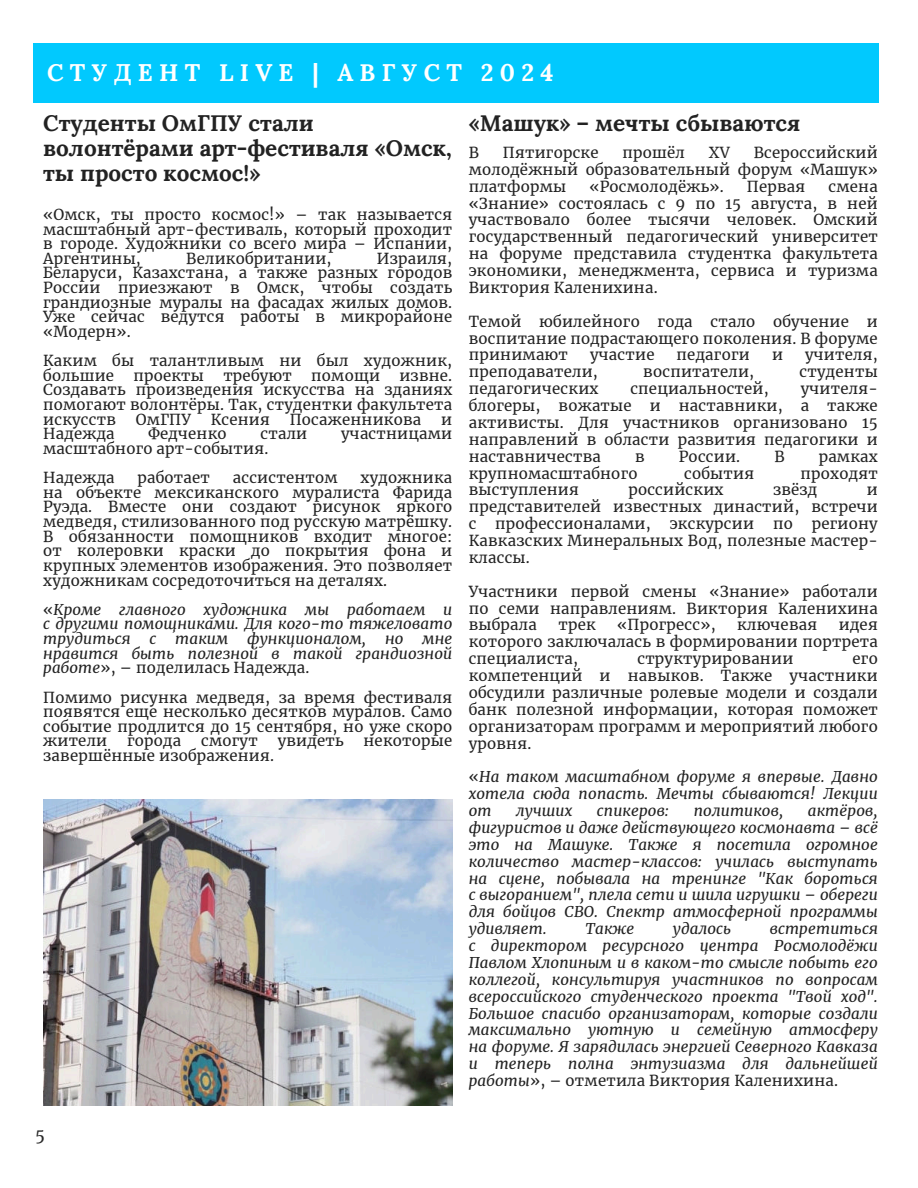
<style>
.page{position:relative;width:918px;height:1188px;background:#fff}
.page>*{position:absolute;margin:0;border:0;box-sizing:border-box;transform-origin:0 0}
.t1{font:700 24px "Lora";letter-spacing:.26em;color:#fff}
.t2{font:700 22.5px/24.8px "Lora";color:#222}
.t3{font:16.5px "Merriweather";color:#282828}
.t4{font:15px/16.8px "Merriweather";letter-spacing:.015em;color:#222;text-align:justify}
.t5{font:italic 15px/16.8px "Merriweather";letter-spacing:.015em;color:#222;text-align:justify}
.s1{font-style:normal}
</style>
<div class="page">
<div style="left:33px;top:43px;width:846px;height:59px;background:#01c9fe"></div>
<img style="left:43px;top:800px;width:410px;height:306px">
<h1 class="t1" style="left:47px;top:52px;width:508px">СТУДЕНТ LIVE | АВГУСТ 2024</h1>
<h2 class="t2" style="left:469px;top:109px;width:333px">«Машук» – мечты сбываются</h2>
<h2 class="t2" style="left:43px;top:109px;width:410px">Студенты ОмГПУ стали волонтёрами арт-фестиваля «Омск, ты просто космос!»</h2>
<p class="t4" style="left:469px;top:144px;width:411px;text-indent:285px">Всероссийский молодёжный образовательный форум «Машук» платформы</p>
<p class="t4" style="left:469px;top:144px;width:12px">В</p>
<p class="t4" style="left:503px;top:144px;width:97px">Пятигорске</p>
<p class="t4" style="left:623px;top:144px;width:64px">прошёл</p>
<p class="t4" style="left:709px;top:144px;width:22px">XV</p>
<p class="t4" style="left:589px;top:177px;width:136px">«Росмолодёжь».</p>
<p class="t4" style="left:747px;top:177px;width:60px">Первая</p>
<p class="t4" style="left:469px;top:177px;width:411px;text-indent:360px">смена «Знание» состоялась с 9 по 15 августа, в ней участвовало более тысячи человек. Омский государственный педагогический университет на форуме представила студентка факультета экономики, менеджмента, сервиса и туризма Виктория Каленихина.</p>
<p class="t4" style="left:469px;top:312px;width:411px">Темой юбилейного года стало обучение и воспитание подрастающего поколения. В форуме принимают</p>
<p class="t4" style="left:43px;top:207px;width:411px;line-height:14.7px">«Омск, ты просто космос!» – так называется масштабный арт-фестиваль, который проходит в городе. Художники со всего мира – Испании, Аргентины,</p>
<p class="t4" style="left:186px;top:249px;width:147px">Великобритании,</p>
<p class="t4" style="left:43px;top:251px;width:411px;line-height:14.7px;text-indent:334px">Израиля, Беларуси, Казахстана, а также разных городов России приезжают в Омск, чтобы создать грандиозные муралы на фасадах жилых домов.<br>Уже сейчас ведутся работы в микрорайоне «Модерн».</p>
<p class="t4" style="left:43px;top:353px;width:411px;line-height:14.7px">Каким бы талантливым ни был художник, большие</p>
<p class="t4" style="left:590px;top:346px;width:66px">участие</p>
<p class="t4" style="left:677px;top:346px;width:75px">педагоги</p>
<p class="t4" style="left:772px;top:346px;width:13px">и</p>
<p class="t4" style="left:805px;top:346px;width:74px">учителя,</p>
<p class="t4" style="left:469px;top:363px;width:131px">преподаватели,</p>
<p class="t4" style="left:643px;top:363px;width:113px">воспитатели,</p>
<p class="t4" style="left:800px;top:363px;width:80px">студенты</p>
<p class="t4" style="left:469px;top:380px;width:131px">педагогических</p>
<p class="t4" style="left:630px;top:380px;width:140px">специальностей,</p>
<p class="t4" style="left:133px;top:366px;width:72px">проекты</p>
<p class="t4" style="left:223px;top:366px;width:70px">требуют</p>
<p class="t4" style="left:311px;top:366px;width:70px">помощи</p>
<p class="t4" style="left:43px;top:368px;width:411px;line-height:14.7px;text-indent:356px">извне.<br>Создавать произведения искусства на зданиях помогают волонтёры. Так, студентки факультета искусств</p>
<p class="t4" style="left:469px;top:380px;width:411px;text-indent:332px">учителя&shy;блогеры, вожатые и наставники, а также активисты. Для участников организовано 15 направлений в области развития педагогики и наставничества</p>
<p class="t4" style="left:136px;top:410px;width:56px">ОмГПУ</p>
<p class="t4" style="left:211px;top:410px;width:61px">Ксения</p>
<p class="t4" style="left:290px;top:410px;width:133px">Посаженникова</p>
<p class="t4" style="left:441px;top:410px;width:13px">и</p>
<p class="t4" style="left:43px;top:425px;width:73px">Надежда</p>
<p class="t4" style="left:149px;top:425px;width:80px">Федченко</p>
<p class="t4" style="left:261px;top:425px;width:48px">стали</p>
<p class="t4" style="left:341px;top:425px;width:113px">участницами</p>
<p class="t4" style="left:43px;top:433px;width:227px;line-height:29.2px">масштабного арт-события.<br>Надежда</p>
<p class="t4" style="left:635px;top:447px;width:11px">в</p>
<p class="t4" style="left:679px;top:447px;width:63px">России.</p>
<p class="t4" style="left:774px;top:447px;width:12px">В</p>
<p class="t4" style="left:819px;top:447px;width:61px">рамках</p>
<p class="t4" style="left:469px;top:464px;width:170px">крупномасштабного</p>
<p class="t4" style="left:684px;top:464px;width:72px">события</p>
<p class="t4" style="left:801px;top:464px;width:79px">проходят</p>
<p class="t4" style="left:469px;top:481px;width:112px">выступления</p>
<p class="t4" style="left:628px;top:481px;width:97px">российских</p>
<p class="t4" style="left:773px;top:481px;width:46px">звёзд</p>
<p class="t4" style="left:138px;top:469px;width:74px">работает</p>
<p class="t4" style="left:233px;top:469px;width:106px">ассистентом</p>
<p class="t4" style="left:43px;top:470px;width:411px;line-height:14.7px;text-indent:317px">художника на объекте мексиканского муралиста Фарида Руэда. Вместе они создают рисунок яркого медведя, стилизованного под русскую матрёшку.<br>В обязанности помощников входит многое: от колеровки краски до покрытия фона и крупных элементов изображения. Это позволяет художникам сосредоточиться на деталях.</p>
<p class="t5" style="left:43px;top:602px;width:411px;line-height:14.7px"><span class="s1">«</span>Кроме главного художника мы работаем и с другими помощниками. Для кого-то тяжеловато трудиться</p>
<p class="t4" style="left:469px;top:481px;width:411px;text-indent:398px">и представителей известных династий, встречи с</p>
<p class="t4" style="left:495px;top:515px;width:157px">профессионалами,</p>
<p class="t4" style="left:670px;top:515px;width:86px">экскурсии</p>
<p class="t4" style="left:773px;top:515px;width:21px">по</p>
<p class="t4" style="left:469px;top:515px;width:411px;text-indent:343px">региону Кавказских Минеральных Вод, полезные мастер&shy;классы.</p>
<p class="t4" style="left:469px;top:582px;width:411px">Участники первой смены «Знание» работали по семи направлениям. Виктория Каленихина выбрала</p>
<p class="t4" style="left:558px;top:616px;width:39px">трек</p>
<p class="t4" style="left:617px;top:616px;width:100px">«Прогресс»,</p>
<p class="t4" style="left:737px;top:616px;width:81px">ключевая</p>
<p class="t4" style="left:469px;top:616px;width:411px;text-indent:370px">идея которого заключалась в формировании портрета специалиста,</p>
<p class="t5" style="left:150px;top:630px;width:8px">с</p>
<p class="t5" style="left:175px;top:630px;width:54px">таким</p>
<p class="t5" style="left:247px;top:630px;width:121px">функционалом,</p>
<p class="t5" style="left:385px;top:630px;width:20px">но</p>
<p class="t5" style="left:43px;top:631px;width:411px;line-height:14.7px;text-indent:379px">мне нравится быть полезной в такой грандиозной работе<span class="s1">», – поделилась Надежда.</span></p>
<p class="t4" style="left:43px;top:689px;width:411px;line-height:14.7px">Помимо рисунка медведя, за время фестиваля появятся еще несколько десятков муралов. Само событие продлится до 15 сентября, но уже скоро жители</p>
<p class="t4" style="left:469px;top:650px;width:411px;text-indent:384px">его компетенций и навыков. Также участники обсудили различные ролевые модели и создали банк полезной информации, которая поможет организаторам программ и мероприятий любого уровня.</p>
<p class="t5" style="left:469px;top:768px;width:411px"><span class="s1">«</span>На таком масштабном форуме я впервые. Давно хотела сюда попасть. Мечты сбываются! Лекции от</p>
<p class="t4" style="left:637px;top:650px;width:157px">структурировании</p>
<p class="t4" style="left:127px;top:732px;width:56px">города</p>
<p class="t4" style="left:201px;top:732px;width:58px">смогут</p>
<p class="t4" style="left:278px;top:732px;width:67px">увидеть</p>
<p class="t4" style="left:364px;top:732px;width:90px">некоторые</p>
<p class="t4" style="left:43px;top:747px;width:232px">завершённые изображения.</p>
<p class="t5" style="left:469px;top:802px;width:411px;text-indent:339px">актёров, фигуристов и даже действующего космонавта – всё это на Машуке. Также я посетила огромное количество мастер-классов: училась выступать на сцене, побывала на тренинге "Как бороться с выгоранием", плела сети и шила игрушки – обереги для бойцов СВО. Спектр атмосферной программы удивляет.</p>
<p class="t5" style="left:516px;top:802px;width:58px">лучших</p>
<p class="t5" style="left:597px;top:802px;width:74px">спикеров:</p>
<p class="t5" style="left:694px;top:802px;width:91px">политиков,</p>
<p class="t5" style="left:585px;top:920px;width:51px">Также</p>
<p class="t5" style="left:673px;top:920px;width:60px">удалось</p>
<p class="t5" style="left:469px;top:920px;width:411px;text-indent:301px">встретиться с директором ресурсного центра Росмолодёжи Павлом Хлопиным и в каком-то смысле побыть его коллегой, консультируя участников по вопросам всероссийского студенческого проекта "Твой ход".<br>Большое спасибо организаторам, которые создали максимально уютную и семейную атмосферу на форуме. Я зарядилась энергией Северного Кавказа и теперь полна энтузиазма для дальнейшей работы<span class="s1">», – отметила Виктория Каленихина.</span></p>
<p class="t3" style="left:35px;top:1123px;width:11px">5</p>
</div>
